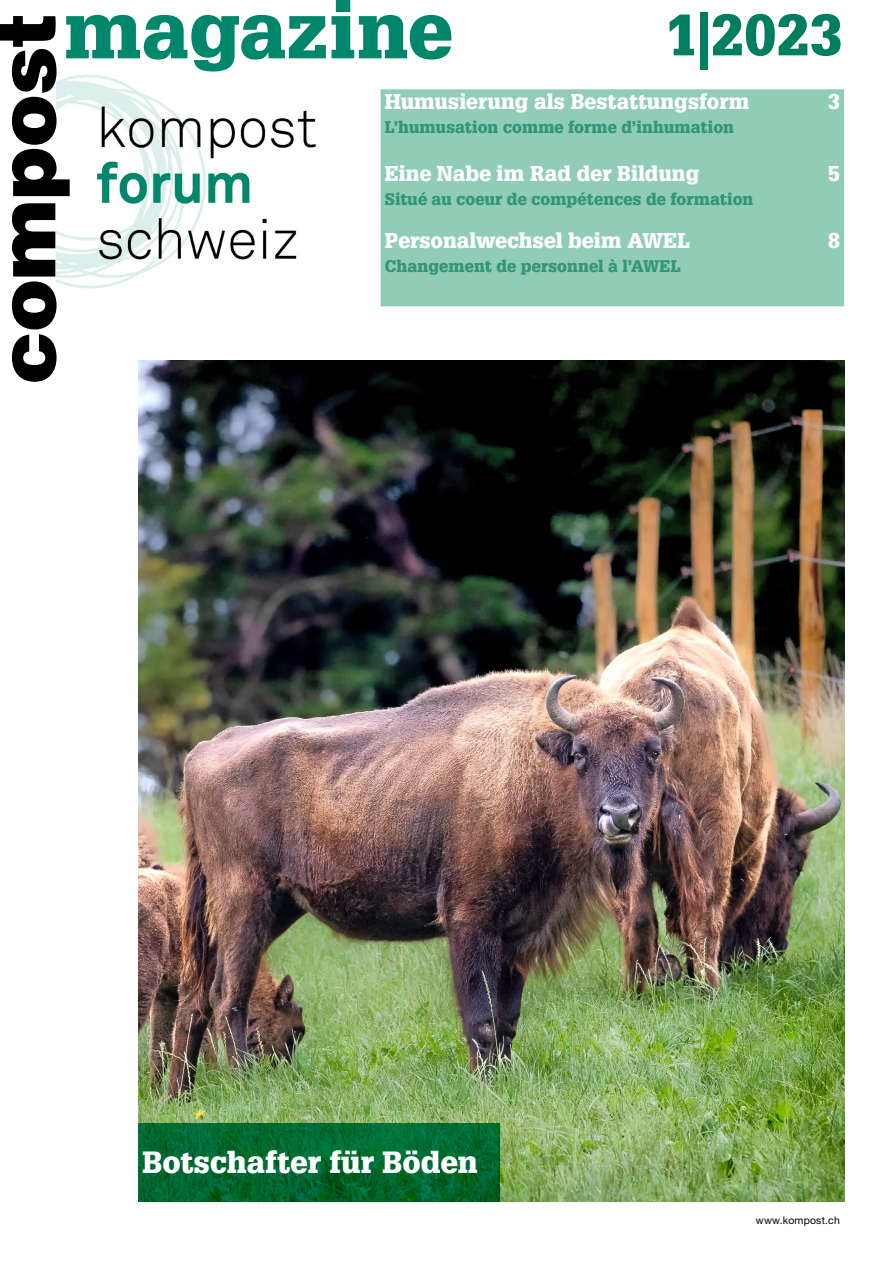
<style>
.page{position:relative;width:893px;height:1263px;background:#fff}
.page>*{position:absolute;margin:0;border:0;box-sizing:border-box;transform-origin:0 0}
.t1{font:900 57px "Glypha LT Std";color:#007e5f}
.t2{font:900 30px "Glypha LT Std";letter-spacing:.005em;color:#fff}
.t3{font:900 21px "Glypha LT Std";letter-spacing:.005em;color:#fff}
.t4{font:900 16.5px "Glypha LT Std";letter-spacing:.01em;color:#339678}
.t5{font:10.5px "Helvetica Neue LT Std";letter-spacing:.015em;color:#000}
</style>
<div class="page">
<img style="left:56px;top:196px;width:241px;height:92px">
<svg style="left:12px;top:203px;width:45px;height:179px"></svg>
<svg style="left:0;top:15px;width:326px;height:181px"></svg>
<svg style="left:332px;top:0;width:119px;height:60px"></svg>
<img style="left:138px;top:360px;width:706px;height:842px">
<svg style="left:138px;top:1123px;width:362px;height:79px;background:#00682f"></svg>
<div style="left:381px;top:89px;width:463px;height:217px;background:#91ccb7"></div>
<h1 class="t1" style="left:666px;top:0;width:178px">1|2023</h1>
<p class="t3" style="left:385px;top:88px;width:366px">Humusierung als Bestattungsform</p>
<p class="t4" style="left:385px;top:117px;width:351px">L’humusation comme forme d’inhumation</p>
<p class="t3" style="left:385px;top:161px;width:316px">Eine Nabe im Rad der Bildung</p>
<p class="t4" style="left:385px;top:189px;width:370px">Situé au coeur de compétences de formation</p>
<p class="t3" style="left:385px;top:228px;width:307px">Personalwechsel beim AWEL</p>
<p class="t4" style="left:385px;top:256px;width:297px">Changement de personnel à l’AWEL</p>
<p class="t3" style="left:828px;top:88px;width:13px">3</p>
<p class="t3" style="left:828px;top:161px;width:13px">5</p>
<p class="t3" style="left:828px;top:228px;width:13px">8</p>
<h2 class="t2" style="left:142px;top:1144px;width:337px">Botschafter für Böden</h2>
<p class="t5" style="left:756px;top:1214px;width:85px">www.kompost.ch</p>
</div>
